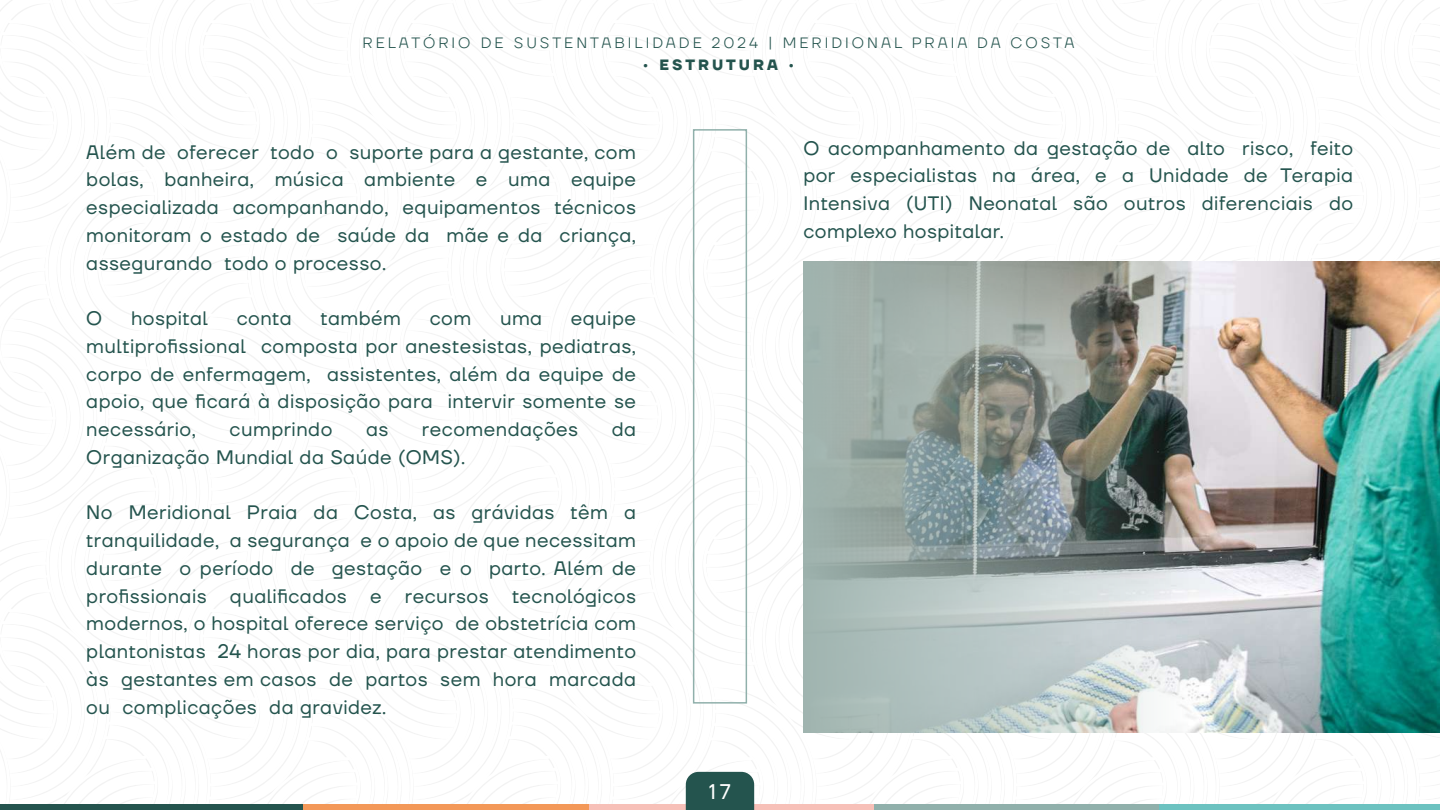
<style>
.page{position:relative;width:1440px;height:810px;background:#fff}
.page>*{position:absolute;margin:0;border:0;box-sizing:border-box;transform-origin:0 0}
.t1{font:21.23px "TT Firs Neue";color:#fff}
.t2{font:19.5px/27.8px "TT Firs Neue";letter-spacing:.025em;color:#24544e;text-align:justify}
.t3{font:300 15px "TT Firs Neue";letter-spacing:.2em;color:#24544e}
.t4{font:700 15px "TT Firs Neue";letter-spacing:.2em;color:#24544e}
</style>
<div class="page">
<div style="left:0;top:804px;width:304px;height:6px;background:#24544e"></div>
<div style="left:303px;top:804px;width:286px;height:6px;background:#f39858"></div>
<div style="left:589px;top:804px;width:286px;height:6px;background:#f7c0b8"></div>
<div style="left:874px;top:804px;width:286px;height:6px;background:#90b0ab"></div>
<div style="left:1160px;top:804px;width:280px;height:6px;background:#6cc2c0"></div>
<div style="left:686px;top:772px;width:68px;height:38px;background:#24544e"></div>
<div style="left:693px;top:129px;width:54px;height:575px;border:2px solid #90b0ab"></div>
<img style="left:1190px;top:262px;width:250px;height:471px">
<img style="left:804px;top:262px;width:386px;height:471px">
<p class="t3" style="left:362px;top:32px;width:714px">RELATÓRIO DE SUSTENTABILIDADE 2024 | MERIDIONAL PRAIA DA COSTA</p>
<p class="t4" style="left:642px;top:55px;width:154px">• ESTRUTURA •</p>
<p class="t2" style="left:86px;top:138px;width:551px">Além de oferecer todo o suporte para a gestante, com bolas, banheira, música ambiente e uma equipe especializada acompanhando, equipamentos técnicos monitoram o estado de saúde da mãe e da criança, assegurando todo o processo.</p>
<p class="t2" style="left:86px;top:304px;width:17px">O</p>
<p class="t2" style="left:131px;top:304px;width:78px">hospital</p>
<p class="t2" style="left:237px;top:304px;width:57px">conta</p>
<p class="t2" style="left:320px;top:304px;width:82px">também</p>
<p class="t2" style="left:430px;top:304px;width:43px">com</p>
<p class="t2" style="left:500px;top:304px;width:44px">uma</p>
<p class="t2" style="left:86px;top:304px;width:551px;text-indent:485px">equipe multiprofissional composta por anestesistas, pediatras, corpo de enfermagem, assistentes, além da equipe de apoio, que ficará à disposição para intervir somente se necessário,</p>
<p class="t2" style="left:230px;top:415px;width:104px">cumprindo</p>
<p class="t2" style="left:366px;top:415px;width:24px">as</p>
<p class="t2" style="left:422px;top:415px;width:158px">recomendações</p>
<p class="t2" style="left:612px;top:415px;width:26px">da</p>
<p class="t2" style="left:86px;top:443px;width:380px">Organização Mundial da Saúde (OMS).</p>
<p class="t2" style="left:86px;top:498px;width:551px">No Meridional Praia da Costa, as grávidas têm a tranquilidade, a segurança e o apoio de que necessitam durante o período de gestação e o parto. Além de profissionais qualificados e recursos tecnológicos modernos, o hospital oferece serviço de obstetrícia com plantonistas 24 horas por dia, para prestar atendimento às gestantes em casos de partos sem hora marcada ou complicações da gravidez.</p>
<p class="t2" style="left:803px;top:134px;width:551px">O acompanhamento da gestação de alto risco, feito por especialistas na área, e a Unidade de Terapia Intensiva (UTI) Neonatal são outros diferenciais do complexo hospitalar.</p>
<p class="t1" style="left:709px;top:777px;width:23px">17</p>
</div>
